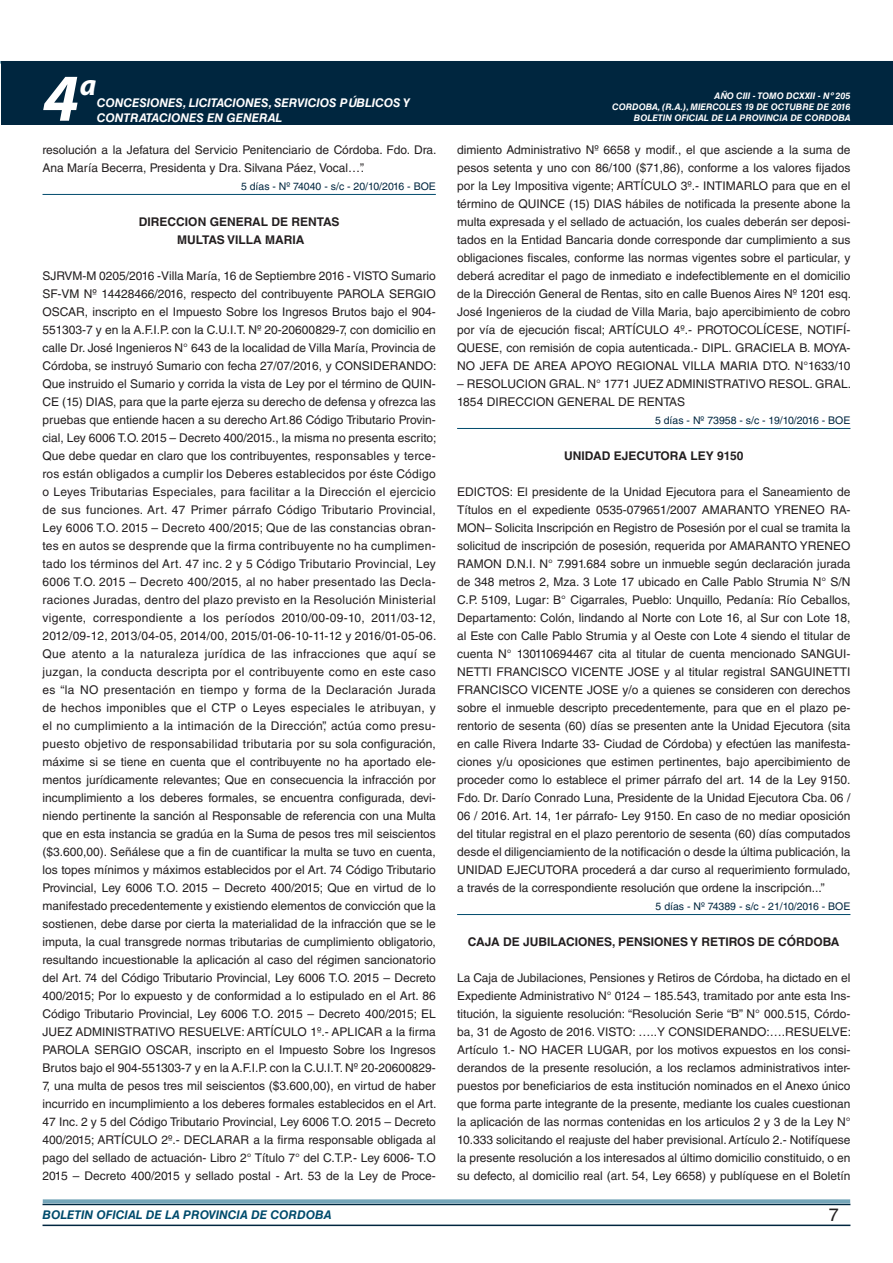
<style>
.page{position:relative;width:893px;height:1263px;background:#fff}
.page>*{position:absolute;margin:0;border:0;box-sizing:border-box;transform-origin:0 0}
.t1{font:italic 700 67.5px "Myriad Pro";color:#fff}
.t2{font:italic 700 30px "Myriad Pro";color:#fff}
.t3{font:18px "Helvetica LT Std";color:#231f20}
.TEXTO_BASE{font:12px/18px "Helvetica LT Std";color:#231f20;text-align:justify}
.RESUELVE{font:700 12px "Helvetica LT Std";color:#231f20}
.t4{font:italic 700 12px/14.4px "Helvetica LT Std";color:#fff}
.t5{font:italic 700 12px "Helvetica LT Std";color:#004b6c}
.FECHA_DE_VENCIMIENTO{font:10.5px "Helvetica LT Std";color:#00263f}
.t6{font:italic 700 9px/10.8px "Helvetica LT Std";color:#fff;text-align:right}
</style>
<div class="page">
<hr style="left:43px;top:1224px;width:807px;height:2px;background:#00263f">
<div style="left:42px;top:1198px;width:809px;height:8px;background:#fff;opacity:.75"></div>
<div style="left:1px;top:61px;width:892px;height:64px;background:#00263f"></div>
<hr style="left:43px;top:194px;width:393px;height:1px;background:#004b6c">
<hr style="left:457px;top:428px;width:393px;height:1px;background:#004b6c">
<hr style="left:457px;top:914px;width:393px;height:1px;background:#004b6c">
<h1 class="t1" style="left:43px;top:54px;width:38px">4</h1>
<h2 class="t2" style="left:80px;top:66px;width:18px">a</h2>
<p class="t4" style="left:97px;top:96px;width:315px">CONCESIONES, LICITACIONES, SERVICIOS PÚBLICOS Y<br>CONTRATACIONES EN GENERAL</p>
<p class="TEXTO_BASE" style="left:43px;top:141px;width:396px">resolución a la Jefatura del Servicio Penitenciario de Córdoba. Fdo. Dra.<br>Ana María Becerra, Presidenta y Dra. Silvana Páez, Vocal…”.</p>
<p class="FECHA_DE_VENCIMIENTO" style="left:241px;top:180px;width:196px">5 días - Nº 74040 - s/c - 20/10/2016 - BOE</p>
<p class="RESUELVE" style="left:139px;top:214px;width:202px">DIRECCION GENERAL DE RENTAS</p>
<p class="RESUELVE" style="left:177px;top:232px;width:129px">MULTAS VILLA MARIA</p>
<p class="TEXTO_BASE" style="left:43px;top:267px;width:395px">SJRVM-M 0205/2016 -Villa María, 16 de Septiembre 2016 - VISTO Sumario SF-VM Nº 14428466/2016, respecto del contribuyente PAROLA SERGIO OSCAR, inscripto en el Impuesto Sobre los Ingresos Brutos bajo el 904- 551303-7 y en la A.F.I.P. con la C.U.I.T. Nº 20-20600829-7, con domicilio en calle Dr. José Ingenieros N° 643 de la localidad de Villa María, Provincia de Córdoba, se instruyó Sumario con fecha 27/07/2016, y CONSIDERANDO:<br>Que instruido el Sumario y corrida la vista de Ley por el término de QUIN-CE (15) DIAS, para que la parte ejerza su derecho de defensa y ofrezca las pruebas que entiende hacen a su derecho Art.86 Código Tributario Provin&shy;cial, Ley 6006 T.O. 2015 – Decreto 400/2015., la misma no presenta escrito;</p>
<p class="TEXTO_BASE" style="left:43px;top:447px;width:396px">Que debe quedar en claro que los contribuyentes, responsables y terce&shy;ros están obligados a cumplir los Deberes establecidos por éste Código o Leyes Tributarias Especiales, para facilitar a la Dirección el ejercicio de sus funciones. Art. 47 Primer párrafo Código Tributario Provincial, Ley 6006 T.O. 2015 – Decreto 400/2015; Que de las constancias obran&shy;tes en autos se desprende que la firma contribuyente no ha cumplimen&shy;tado los términos del Art. 47 inc. 2 y 5 Código Tributario Provincial, Ley 6006 T.O. 2015 – Decreto 400/2015, al no haber presentado las Decla&shy;raciones Juradas, dentro del plazo previsto en la Resolución Ministerial vigente, correspondiente a los períodos 2010/00-09-10, 2011/03-12, 2012/09-12, 2013/04-05, 2014/00, 2015/01-06-10-11-12 y 2016/01-05-06.<br>Que atento a la naturaleza jurídica de las infracciones que aquí se juzgan, la conducta descripta por el contribuyente como en este caso es “la NO presentación en tiempo y forma de la Declaración Jurada de hechos imponibles que el CTP o Leyes especiales le atribuyan, y el no cumplimiento a la intimación de la Dirección”, actúa como presu&shy;puesto objetivo de responsabilidad tributaria por su sola configuración, máxime si se tiene en cuenta que el contribuyente no ha aportado ele&shy;mentos jurídicamente relevantes; Que en consecuencia la infracción por incumplimiento a los deberes formales, se encuentra configurada, devi&shy;niendo pertinente la sanción al Responsable de referencia con una Multa que en esta instancia se gradúa en la Suma de pesos tres mil seiscientos ($3.600,00). Señálese que a fin de cuantificar la multa se tuvo en cuenta, los topes mínimos y máximos establecidos por el Art. 74 Código Tributario Provincial, Ley 6006 T.O. 2015 – Decreto 400/2015; Que en virtud de lo manifestado precedentemente y existiendo elementos de convicción que la sostienen, debe darse por cierta la materialidad de la infracción que se le imputa, la cual transgrede normas tributarias de cumplimiento obligatorio, resultando incuestionable la aplicación al caso del régimen sancionatorio del Art. 74 del Código Tributario Provincial, Ley 6006 T.O. 2015 – Decreto 400/2015; Por lo expuesto y de conformidad a lo estipulado en el Art. 86<br>Código Tributario Provincial, Ley 6006 T.O. 2015 – Decreto 400/2015; EL JUEZ ADMINISTRATIVO RESUELVE: ARTÍCULO 1º.- APLICAR a la firma PAROLA SERGIO OSCAR, inscripto en el Impuesto Sobre los Ingresos Brutos bajo el 904-551303-7 y en la A.F.I.P. con la C.U.I.T. Nº 20-20600829- 7, una multa de pesos tres mil seiscientos ($3.600,00), en virtud de haber incurrido en incumplimiento a los deberes formales establecidos en el Art.<br>47 Inc. 2 y 5 del Código Tributario Provincial, Ley 6006 T.O. 2015 – Decreto 400/2015; ARTÍCULO 2º.- DECLARAR a la firma responsable obligada al pago del sellado de actuación- Libro 2° Título 7° del C.T.P.- Ley 6006- T.O 2015 – Decreto 400/2015 y sellado postal - Art. 53 de la Ley de Proce-</p>
<p class="t6" style="left:612px;top:91px;width:240px">AÑO CIII - TOMO DCXXII - Nº 205<br>CORDOBA, (R.A.), MIERCOLES 19 DE OCTUBRE DE 2016</p>
<p class="t6" style="left:634px;top:112px;width:218px">BOLETIN OFICIAL DE LA PROVINCIA DE CORDOBA</p>
<p class="TEXTO_BASE" style="left:457px;top:141px;width:396px">dimiento Administrativo Nº 6658 y modif., el que asciende a la suma de pesos setenta y uno con 86/100 ($71,86), conforme a los valores fijados por la Ley Impositiva vigente; ARTÍCULO 3º.- INTIMARLO para que en el término de QUINCE (15) DIAS hábiles de notificada la presente abone la multa expresada y el sellado de actuación, los cuales deberán ser deposi&shy;tados en la Entidad Bancaria donde corresponde dar cumplimiento a sus obligaciones fiscales, conforme las normas vigentes sobre el particular, y deberá acreditar el pago de inmediato e indefectiblemente en el domicilio de la Dirección General de Rentas, sito en calle Buenos Aires Nº 1201 esq.<br>José Ingenieros de la ciudad de Villa Maria, bajo apercibimiento de cobro por vía de ejecución fiscal; ARTÍCULO 4º.- PROTOCOLÍCESE, NOTIFÍ-QUESE, con remisión de copia autenticada.- DIPL. GRACIELA B. MOYA-NO JEFA DE AREA APOYO REGIONAL VILLA MARIA DTO. N°1633/10</p>
<p class="TEXTO_BASE" style="left:457px;top:375px;width:396px">– RESOLUCION GRAL. N° 1771 JUEZ ADMINISTRATIVO RESOL. GRAL.<br>1854 DIRECCION GENERAL DE RENTAS</p>
<p class="FECHA_DE_VENCIMIENTO" style="left:655px;top:414px;width:197px">5 días - Nº 73958 - s/c - 19/10/2016 - BOE</p>
<p class="RESUELVE" style="left:564px;top:448px;width:181px">UNIDAD EJECUTORA LEY 9150</p>
<p class="TEXTO_BASE" style="left:457px;top:483px;width:395px">EDICTOS: El presidente de la Unidad Ejecutora para el Saneamiento de Títulos en el expediente 0535-079651/2007 AMARANTO YRENEO RA-MON– Solicita Inscripción en Registro de Posesión por el cual se tramita la solicitud de inscripción de posesión, requerida por AMARANTO YRENEO RAMON D.N.I. N° 7.991.684 sobre un inmueble según declaración jurada de 348 metros 2, Mza. 3 Lote 17 ubicado en Calle Pablo Strumia N° S/N C.P. 5109, Lugar: B° Cigarrales, Pueblo: Unquillo, Pedanía: Río Ceballos, Departamento: Colón, lindando al Norte con Lote 16, al Sur con Lote 18, al Este con Calle Pablo Strumia y al Oeste con Lote 4 siendo el titular de cuenta N° 130110694467 cita al titular de cuenta mencionado SANGUI-NETTI FRANCISCO VICENTE JOSE y al titular registral SANGUINETTI FRANCISCO VICENTE JOSE y/o a quienes se consideren con derechos sobre el inmueble descripto precedentemente, para que en el plazo pe&shy;rentorio de sesenta (60) días se presenten ante la Unidad Ejecutora (sita en calle Rivera Indarte 33- Ciudad de Córdoba) y efectúen las manifesta&shy;ciones y/u oposiciones que estimen pertinentes, bajo apercibimiento de proceder como lo establece el primer párrafo del art. 14 de la Ley 9150.<br>Fdo. Dr. Darío Conrado Luna, Presidente de la Unidad Ejecutora Cba. 06 / 06 / 2016. Art. 14, 1er párrafo- Ley 9150. En caso de no mediar oposición del titular registral en el plazo perentorio de sesenta (60) días computados desde el diligenciamiento de la notificación o desde la última publicación, la UNIDAD EJECUTORA procederá a dar curso al requerimiento formulado, a través de la correspondiente resolución que ordene la inscripción...”</p>
<p class="FECHA_DE_VENCIMIENTO" style="left:656px;top:900px;width:196px">5 días - Nº 74389 - s/c - 21/10/2016 - BOE</p>
<p class="RESUELVE" style="left:468px;top:934px;width:373px">CAJA DE JUBILACIONES, PENSIONES Y RETIROS DE CÓRDOBA</p>
<p class="TEXTO_BASE" style="left:457px;top:969px;width:395px">La Caja de Jubilaciones, Pensiones y Retiros de Córdoba, ha dictado en el Expediente Administrativo N° 0124 – 185.543, tramitado por ante esta Ins&shy;titución, la siguiente resolución: “Resolución Serie “B” N° 000.515, Córdo&shy;ba, 31 de Agosto de 2016. VISTO: …..Y CONSIDERANDO:….RESUELVE:<br>Artículo 1.- NO HACER LUGAR, por los motivos expuestos en los consi&shy;derandos de la presente resolución, a los reclamos administrativos inter&shy;puestos por beneficiarios de esta institución nominados en el Anexo único que forma parte integrante de la presente, mediante los cuales cuestionan la aplicación de las normas contenidas en los articulos 2 y 3 de la Ley N° 10.333 solicitando el reajuste del haber previsional. Artículo 2.- Notifíquese la presente resolución a los interesados al último domicilio constituido, o en su defecto, al domicilio real (art. 54, Ley 6658) y publíquese en el Boletín</p>
<p class="t5" style="left:43px;top:1208px;width:290px">BOLETIN OFICIAL DE LA PROVINCIA DE CORDOBA</p>
<h3 class="t3" style="left:829px;top:1204px;width:12px">7</h3>
</div>
